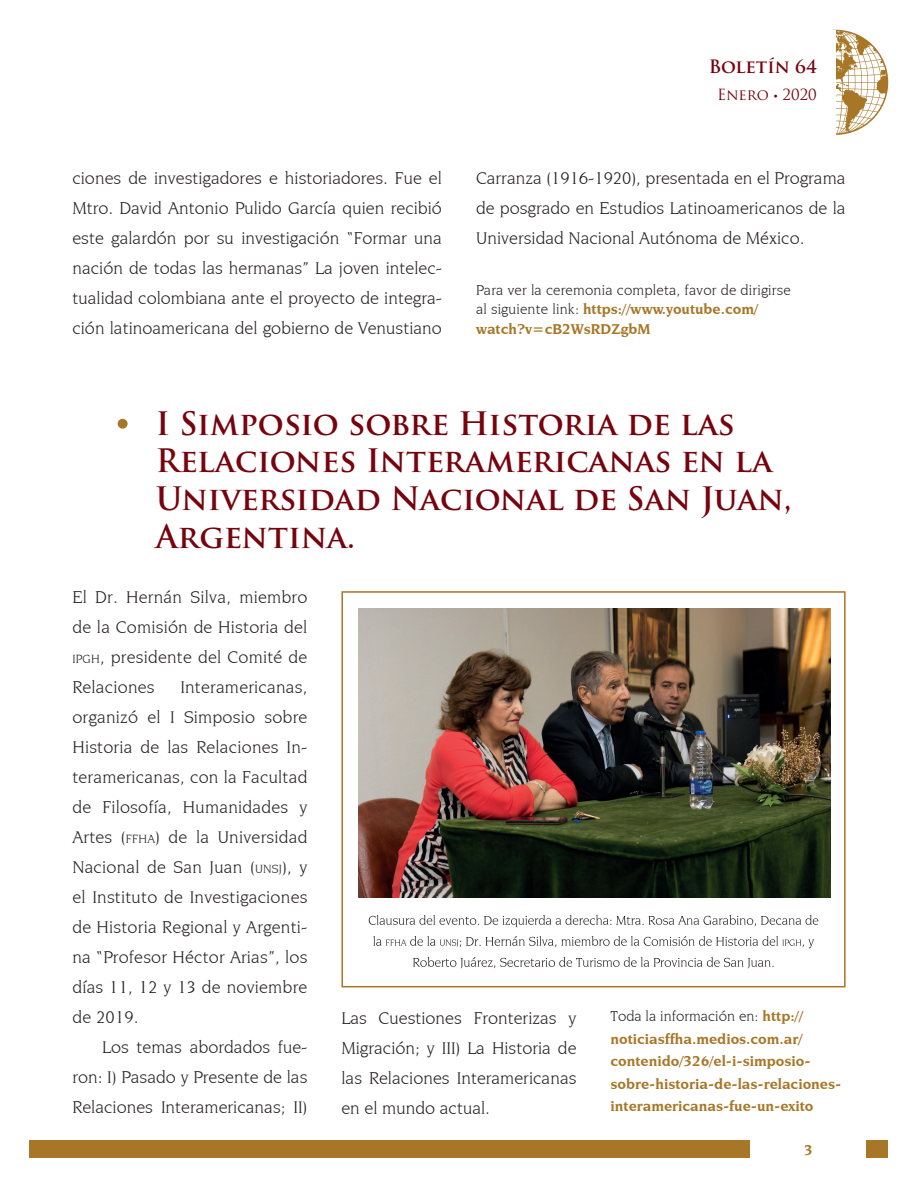
<style>
.page{position:relative;width:918px;height:1188px;background:#fff}
.page>*{position:absolute;margin:0;border:0;box-sizing:border-box;transform-origin:0 0}
.t1{font:700 31.5px/37.8px "Trajan Pro";color:#76030d}
.t2{font:18px/30px "Novarese IT Cby BT";color:#231f20;text-align:justify}
.t3{font:700 18px "Trajan Pro";color:#76030d}
.t4{font:700 15px/22.5px "Novarese IT Cby BT";color:#a77626}
.t5{font:15px/19.5px "Novarese IT Cby BT";letter-spacing:.01em;color:#231f20}
.t6{font:15px "Trajan Pro";color:#76030d}
.s1{font-family:"Myriad Pro";font-stretch:condensed}
.s2{font-weight:700;color:#a77626}
.s3{font-size:12.6px}
.s4{font-weight:400;color:#231f20}
</style>
<div class="page">
<div style="left:30px;top:1140px;width:858px;height:18px;background:#a77626"></div>
<div style="left:751px;top:1139px;width:115px;height:21px;background:#fff"></div>
<svg style="left:836px;top:30px;width:52px;height:105px"></svg>
<div style="left:341px;top:591px;width:505px;height:396px;border:2px solid #a77626"></div>
<svg style="left:413px;top:957px;width:361px;height:11px"></svg>
<svg style="left:373px;top:936px;width:441px;height:12px"></svg>
<svg style="left:369px;top:915px;width:449px;height:12px"></svg>
<img style="left:358px;top:608px;width:472px;height:290px">
<div style="left:118px;top:419px;width:10px;height:10px;background:#a77626;border-radius:50%"></div>
<p class="t3" style="left:709px;top:55px;width:109px">Boletín 64</p>
<p class="t6" style="left:717px;top:85px;width:101px">Enero <span class="s1">•</span> 2020</p>
<p class="t2" style="left:72px;top:163px;width:371px">ciones de investigadores e historiadores. Fue el Mtro. David Antonio Pulido García quien recibió este galardón por su investigación “Formar una nación de todas las hermanas” La joven intelec&shy;tualidad colombiana ante el proyecto de integra&shy;ción latinoamericana del gobierno de Venustiano</p>
<p class="t2" style="left:476px;top:163px;width:371px">Carranza (1916-1920), presentada en el Programa de posgrado en Estudios Latinoamericanos de la Universidad Nacional Autónoma de México.</p>
<p class="t5" style="left:476px;top:280px;width:316px">Para ver la ceremonia completa, favor de dirigirse al siguiente link: <span class="s2">https://www.youtube.com/ watch?v=cB2WsRDZgbM</span></p>
<h1 class="t1" style="left:156px;top:405px;width:637px">I Simposio sobre Historia de las<br>Relaciones Interamericanas en la<br>Universidad Nacional de San Juan,<br>Argentina.</h1>
<p class="t2" style="left:72px;top:582px;width:237px">El Dr. Hernán Silva, miembro de la Comisión de Historia del <span class="s3">IPGH</span>, presidente del Comité de Relaciones</p>
<p class="t2" style="left:72px;top:672px;width:237px;text-indent:108px">Interamericanas, organizó el I Simposio sobre Historia de las Relaciones In&shy;teramericanas, con la Facultad de Filosofía, Humanidades y Artes (<span class="s3">FFHA</span>) de la Universidad Nacional de San Juan (<span class="s3">UNSJ</span>), y el Instituto de Investigaciones de Historia Regional y Argenti&shy;na “Profesor Héctor Arias”, los días 11, 12 y 13 de noviembre de 2019.</p>
<p class="t2" style="left:72px;top:1032px;width:237px;text-indent:30px">Los temas abordados fue&shy;ron: I) Pasado y Presente de las Relaciones Interamericanas; II)</p>
<p class="t2" style="left:341px;top:1003px;width:237px">Las Cuestiones Fronterizas y Migración; y III) La Historia de las Relaciones Interamericanas en el mundo actual.</p>
<p class="t4" style="left:611px;top:1005px;width:232px"><span class="s4">Toda la información en:</span> http:// noticiasffha.medios.com.ar/ contenido/326/el-i-simposio&shy;sobre-historia-de-las-relaciones&shy;interamericanas-fue-un-exito</p>
<p class="t4" style="left:804px;top:1138px;width:10px">3</p>
</div>
